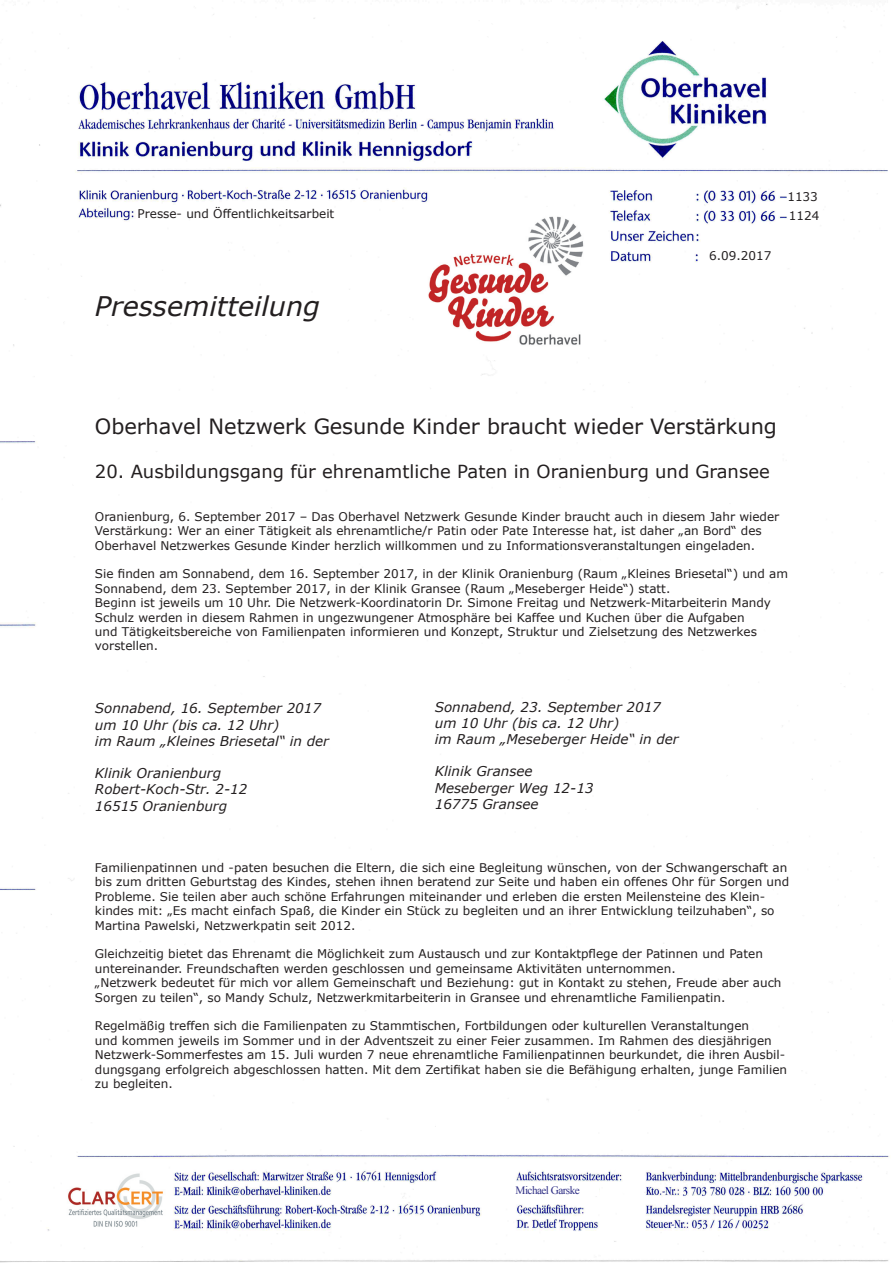
<style>
.page{position:relative;width:893px;height:1263px;background:#fff}
.page>*{position:absolute;margin:0;border:0;box-sizing:border-box;transform-origin:0 0}
.t1{font:italic 27px "Verdana";color:#231f20}
.t2{font:21px "Verdana";letter-spacing:-.005em;color:#231f20}
.t3{font:18px "Verdana";color:#231f20}
.t4{font:italic 13.5px/16.2px "Verdana";color:#231f20}
.t5{font:12px/14.4px "Verdana";color:#231f20}
.t6{font:11.25px "Times New Roman";letter-spacing:-.05em;color:#303086}
</style>
<div class="page">
<img style="left:0;top:1px;width:889px;height:1262px">
<img style="left:419px;top:207px;width:180px;height:142px">
<div style="left:516px;top:1184px;width:83px;height:12px;background:#fff"></div>
<div style="left:72px;top:1160px;width:85px;height:81px;background:#fff"></div>
<div style="left:63px;top:1162px;width:102px;height:74px;background:#fff"></div>
<img style="left:68px;top:1173px;width:95px;height:54px">
<p class="t5" style="left:137px;top:206px;width:198px">Presse- und Öffentlichkeitsarbeit</p>
<h1 class="t1" style="left:95px;top:289px;width:226px">Pressemitteilung</h1>
<p class="t5" style="left:709px;top:248px;width:64px">6.09.2017</p>
<p class="t5" style="left:787px;top:187px;width:33px;line-height:18.8px">1133<br>1124</p>
<h2 class="t2" style="left:95px;top:413px;width:683px">Oberhavel Netzwerk Gesunde Kinder braucht wieder Verstärkung</h2>
<h3 class="t3" style="left:95px;top:460px;width:676px">20. Ausbildungsgang für ehrenamtliche Paten in Oranienburg und Gransee</h3>
<p class="t5" style="left:95px;top:509px;width:686px">Oranienburg, 6. September 2017 – Das Oberhavel Netzwerk Gesunde Kinder braucht auch in diesem Jahr wieder<br>Verstärkung: Wer an einer Tätigkeit als ehrenamtliche/r Patin oder Pate Interesse hat, ist daher „an Bord“ des<br>Oberhavel Netzwerkes Gesunde Kinder herzlich willkommen und zu Informationsveranstaltungen eingeladen.</p>
<p class="t5" style="left:95px;top:566px;width:695px">Sie finden am Sonnabend, dem 16. September 2017, in der Klinik Oranienburg (Raum „Kleines Briesetal“) und am Sonnabend, dem 23. September 2017, in der Klinik Gransee (Raum „Meseberger Heide“) statt.<br>Beginn ist jeweils um 10 Uhr. Die Netzwerk-Koordinatorin Dr. Simone Freitag und Netzwerk-Mitarbeiterin Mandy Schulz werden in diesem Rahmen in ungezwungener Atmosphäre bei Kaffee und Kuchen über die Aufgaben<br>und Tätigkeitsbereiche von Familienpaten informieren und Konzept, Struktur und Zielsetzung des Netzwerkes vorstellen.</p>
<p class="t4" style="left:95px;top:700px;width:236px">Sonnabend, 16. September 2017 um 10 Uhr (bis ca. 12 Uhr)<br>im Raum „Kleines Briesetal“ in der</p>
<p class="t4" style="left:95px;top:765px;width:154px">Klinik Oranienburg<br>Robert-Koch-Str. 2-12<br>16515 Oranienburg</p>
<p class="t4" style="left:435px;top:698px;width:245px">Sonnabend, 23. September 2017 um 10 Uhr (bis ca. 12 Uhr)<br>im Raum „Meseberger Heide“ in der</p>
<p class="t4" style="left:435px;top:763px;width:160px">Klinik Gransee<br>Meseberger Weg 12-13<br>16775 Gransee</p>
<p class="t5" style="left:95px;top:860px;width:696px">Familienpatinnen und -paten besuchen die Eltern, die sich eine Begleitung wünschen, von der Schwangerschaft an bis zum dritten Geburtstag des Kindes, stehen ihnen beratend zur Seite und haben ein offenes Ohr für Sorgen und Probleme. Sie teilen aber auch schöne Erfahrungen miteinander und erleben die ersten Meilensteine des Klein&shy;kindes mit: „Es macht einfach Spaß, die Kinder ein Stück zu begleiten und an ihrer Entwicklung teilzuhaben“, so Martina Pawelski, Netzwerkpatin seit 2012.</p>
<p class="t5" style="left:95px;top:946px;width:688px">Gleichzeitig bietet das Ehrenamt die Möglichkeit zum Austausch und zur Kontaktpflege der Patinnen und Paten untereinander. Freundschaften werden geschlossen und gemeinsame Aktivitäten unternommen.<br>„Netzwerk bedeutet für mich vor allem Gemeinschaft und Beziehung: gut in Kontakt zu stehen, Freude aber auch Sorgen zu teilen“, so Mandy Schulz, Netzwerkmitarbeiterin in Gransee und ehrenamtliche Familienpatin.</p>
<p class="t5" style="left:95px;top:1018px;width:694px">Regelmäßig treffen sich die Familienpaten zu Stammtischen, Fortbildungen oder kulturellen Veranstaltungen<br>und kommen jeweils im Sommer und in der Adventszeit zu einer Feier zusammen. Im Rahmen des diesjährigen Netzwerk-Sommerfestes am 15. Juli wurden 7 neue ehrenamtliche Familienpatinnen beurkundet, die ihren Ausbil&shy;dungsgang erfolgreich abgeschlossen hatten. Mit dem Zertifikat haben sie die Befähigung erhalten, junge Familien zu begleiten.</p>
<p class="t6" style="left:516px;top:1182px;width:66px">Michael Garske</p>
</div>
